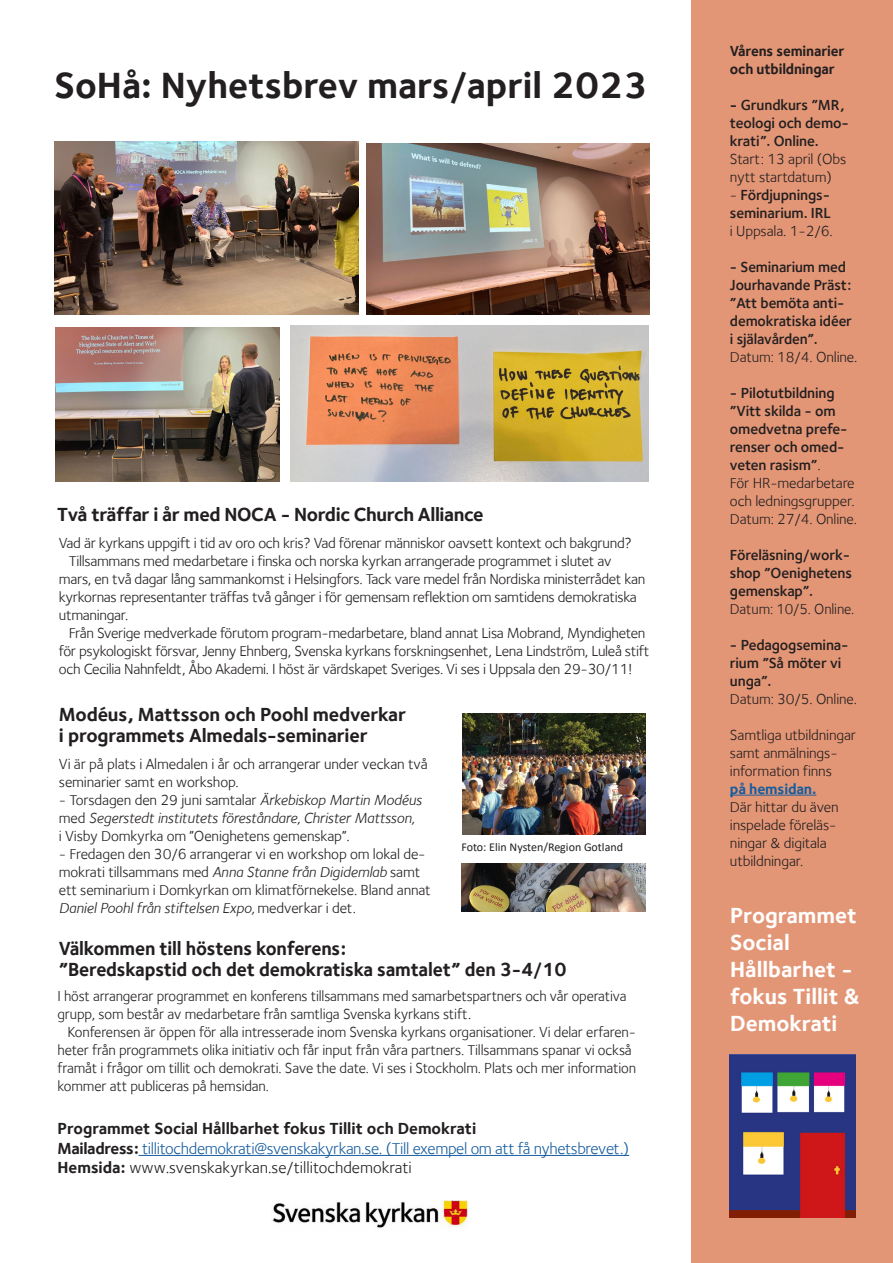
<style>
.page{position:relative;width:893px;height:1263px;background:#fff}
.page>*{position:absolute;margin:0;border:0;box-sizing:border-box;transform-origin:0 0}
.t1{font:700 37.5px "Foundry Sterling";color:#231f20}
.t2{font:700 22.5px/27px "Foundry Sterling";color:#fff}
.t3{font:700 19.5px/21px "Foundry Sterling";letter-spacing:-.01em;color:#231f20}
.t4{font:16.5px/19.5px "Foundry Sterling";letter-spacing:-.02em;color:#175d9e}
.t5{font:15px/18px "Foundry Sterling";letter-spacing:-.015em;color:#231f20}
.t6{font:15px/18px "Foundry Sterling Demi OSF";letter-spacing:-.01em;color:#231f20}
.t7{font:italic 15px/18px "Foundry Sterling";letter-spacing:-.01em;color:#231f20}
.t8{font:700 15px/18px "Foundry Sterling";letter-spacing:-.01em;color:#231f20}
.t9{font:12px "Calibri";color:#231f20}
.s1{font-style:normal}
.s2{font-style:italic}
.s3{font-weight:700;color:#231f20}
.s4{color:#231f20}
.s5{font-family:"Foundry Sterling";font-weight:700}
.s6{font-family:"Foundry Sterling"}
.s7{font-weight:700;color:#175d9e}
</style>
<div class="page">
<div style="left:692px;top:0;width:201px;height:1263px;background:#e39676"></div>
<img style="left:272px;top:1200px;width:196px;height:28px">
<hr style="left:138px;top:1155px;width:491px;height:1px;background:#175d9e">
<hr style="left:730px;top:795px;width:86px;height:1px;background:#175d9e">
<img style="left:730px;top:1054px;width:125px;height:164px">
<img style="left:55px;top:142px;width:304px;height:173px">
<img style="left:56px;top:328px;width:223px;height:154px">
<img style="left:367px;top:144px;width:283px;height:171px">
<img style="left:290px;top:326px;width:358px;height:156px">
<img style="left:462px;top:713px;width:183px;height:121px">
<img style="left:461px;top:863px;width:184px;height:49px">
<p class="t1" style="left:55px;top:63px;width:594px">SoHå: Nyhetsbrev mars/april 2023</p>
<p class="t3" style="left:57px;top:504px;width:428px">Två träffar i år med NOCA - Nordic Church Alliance</p>
<p class="t5" style="left:59px;top:534px;width:574px">Vad är kyrkans uppgift i tid av oro och kris? Vad förenar människor oavsett kontext och bakgrund?</p>
<p class="t5" style="left:69px;top:552px;width:544px">Tillsammans med medarbetare i finska och norska kyrkan arrangerade programmet i slutet av</p>
<p class="t5" style="left:59px;top:570px;width:588px">mars, en två dagar lång sammankomst i Helsingfors. Tack vare medel från Nordiska ministerrådet kan</p>
<p class="t5" style="left:59px;top:588px;width:579px">kyrkornas representanter träffas två gånger i för gemensam reflektion om samtidens demokratiska</p>
<p class="t5" style="left:59px;top:606px;width:71px">utmaningar.</p>
<p class="t5" style="left:69px;top:624px;width:578px">Från Sverige medverkade förutom program-medarbetare, bland annat Lisa Mobrand, Myndigheten</p>
<p class="t5" style="left:59px;top:642px;width:592px">för psykologiskt försvar, Jenny Ehnberg, Svenska kyrkans forskningsenhet, Lena Lindström, Luleå stift</p>
<p class="t5" style="left:59px;top:660px;width:575px">och Cecilia Nahnfeldt, Åbo Akademi. I höst är värdskapet Sveriges. Vi ses i Uppsala den 29-30/11!</p>
<p class="t3" style="left:59px;top:704px;width:349px">Modéus, Mattsson och Poohl medverkar i programmets Almedals-seminarier</p>
<p class="t5" style="left:59px;top:755px;width:370px">Vi är på plats i Almedalen i år och arrangerar under veckan två seminarier samt en workshop.</p>
<p class="t7" style="left:59px;top:791px;width:364px"><span class="s1">- Torsdagen den 29 juni samtalar</span> Ärkebiskop Martin Modéus <span class="s1">med</span> Segerstedt institutets föreståndare, Christer Mattsson,<br><span class="s1">i Visby Domkyrka om ”Oenighetens gemenskap”.</span></p>
<p class="t5" style="left:59px;top:845px;width:373px">- Fredagen den 30/6 arrangerar vi en workshop om lokal de&shy;mokrati tillsammans med <span class="s2">Anna Stanne från Digidemlab</span> samt ett seminarium i Domkyrkan om klimatförnekelse. Bland annat <span class="s2">Daniel Poohl från stiftelsen Expo,</span> medverkar i det.</p>
<p class="t9" style="left:461px;top:838px;width:163px">Foto: Elin Nysten/Region Gotland</p>
<p class="t3" style="left:59px;top:938px;width:509px">Välkommen till höstens konferens:<br>”Beredskapstid och det demokratiska samtalet” den 3-4/10</p>
<p class="t5" style="left:57px;top:987px;width:571px">I höst arrangerar programmet en konferens tillsammans med samarbetspartners och vår operativa</p>
<p class="t5" style="left:57px;top:1005px;width:415px">grupp, som består av medarbetare från samtliga Svenska kyrkans stift.</p>
<p class="t5" style="left:68px;top:1023px;width:570px">Konferensen är öppen för alla intresserade inom Svenska kyrkans organisationer. Vi delar erfaren-</p>
<p class="t5" style="left:57px;top:1041px;width:576px">heter från programmets olika initiativ och får input från våra partners. Tillsammans spanar vi också</p>
<p class="t5" style="left:57px;top:1059px;width:580px">framåt i frågor om tillit och demokrati. Save the date. Vi ses i Stockholm. Plats och mer information</p>
<p class="t5" style="left:57px;top:1077px;width:213px">kommer att publiceras på hemsidan.</p>
<p class="t4" style="left:57px;top:1119px;width:573px"><span class="s3">Programmet Social Hållbarhet fokus Tillit och Demokrati<br>Mailadress:</span> tillitochdemokrati@svenskakyrkan.se. (Till exempel om att få nyhetsbrevet.)<br><span class="s3">Hemsida:</span> <span class="s4">www.svenskakyrkan.se/tillitochdemokrati</span></p>
<p class="t8" style="left:730px;top:41px;width:116px">Vårens seminarier och utbildningar</p>
<p class="t6" style="left:730px;top:95px;width:120px"><span class="s5">-</span> Grundkurs ”MR, teologi och demo&shy;krati”. Online.<br><span class="s6">Start: 13 april (Obs nytt startdatum)</span></p>
<p class="t6" style="left:730px;top:185px;width:104px"><span class="s6">-</span> Fördjupnings&shy;seminarium. IRL <span class="s6">i Uppsala. 1-2/6.</span></p>
<p class="t6" style="left:730px;top:257px;width:129px">- Seminarium med<br>Jourhavande Präst: ”Att bemöta anti&shy;demokratiska idéer i själavården”.<br><span class="s6">Datum: 18/4. Online.</span></p>
<p class="t6" style="left:730px;top:383px;width:129px">- Pilotutbildning ”Vitt skilda - om omedvetna prefe&shy;renser och omed&shy;veten rasism”<span class="s6">.<br>För HR-medarbetare och ledningsgrupper.<br>Datum: 27/4. Online.</span></p>
<p class="t6" style="left:730px;top:545px;width:126px">Föreläsning/work&shy;shop ”Oenighetens gemenskap”.<br><span class="s6">Datum: 10/5. Online.</span></p>
<p class="t6" style="left:730px;top:635px;width:129px">- Pedagogsemina&shy;rium ”Så möter vi unga”.<br><span class="s6">Datum: 30/5. Online.</span></p>
<p class="t5" style="left:730px;top:725px;width:128px">Samtliga utbildningar samt anmälnings&shy;information finns<br><span class="s7">på hemsidan.<br></span>Där hittar du även inspelade föreläs&shy;ningar &amp; digitala utbildningar.</p>
<p class="t2" style="left:730px;top:901px;width:131px">Programmet<br>Social<br>Hållbarhet - fokus Tillit &amp;<br>Demokrati</p>
</div>
